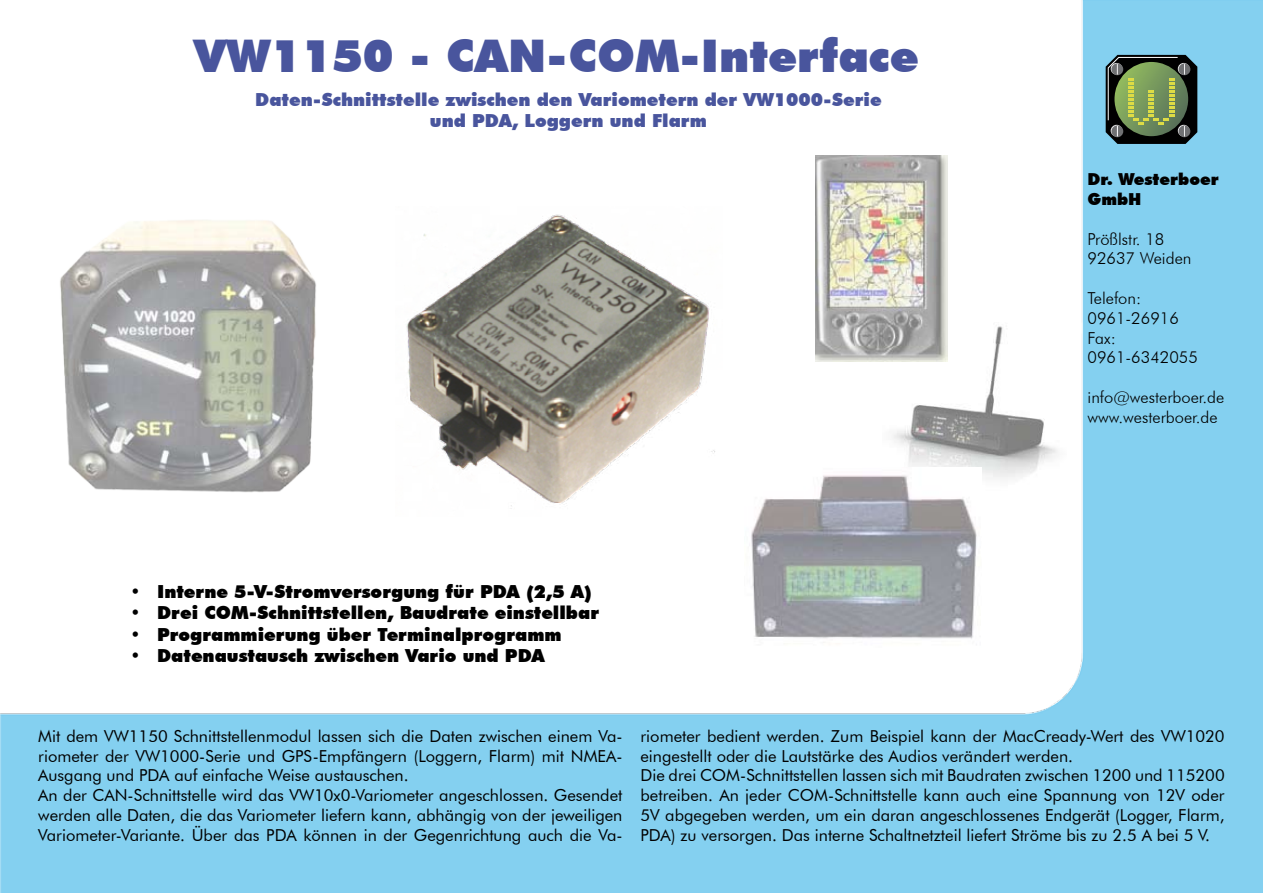
<style>
.page{position:relative;width:1263px;height:893px;background:#fff}
.page>*{position:absolute;margin:0;border:0;box-sizing:border-box;transform-origin:0 0}
.t1{font:900 45px "Futura BT";color:#49559d}
.t2{font:900 18px/21.6px "Futura BT";color:#000}
.t3{font:900 18px/21.6px "Futura BT";color:#49559d;text-align:center}
.t4{font:16.5px/19.8px "Futura BT";color:#000}
.t5{font:300 16.5px/19.8px "Futura BT";color:#000}
.t6{font:900 16.5px/19.8px "Futura BT";color:#000}
</style>
<div class="page">
<img style="left:0;top:0;width:1263px;height:893px">
<svg style="left:1106px;top:55px;width:91px;height:89px;background:#556743"></svg>
<img style="left:395px;top:207px;width:328px;height:309px">
<img style="left:882px;top:322px;width:184px;height:169px">
<img style="left:815px;top:155px;width:132px;height:206px">
<img style="left:744px;top:468px;width:238px;height:179px">
<img style="left:38px;top:203px;width:298px;height:319px">
<h1 class="t1" style="left:194px;top:29px;width:726px">VW1150 - CAN-COM-Interface</h1>
<p class="t3" style="left:255px;top:88px;width:628px">Daten-Schnittstelle zwischen den Variometern der VW1000-Serie und PDA, Loggern und Flarm</p>
<p class="t2" style="left:130px;top:580px;width:12px;text-align:justify">• • • •</p>
<p class="t2" style="left:157px;top:580px;width:444px">Interne 5-V-Stromversorgung für PDA (2,5 A)<br>Drei COM-Schnittstellen, Baudrate einstellbar Programmierung über Terminalprogramm Datenaustausch zwischen Vario und PDA</p>
<p class="t6" style="left:1087px;top:169px;width:133px">Dr. Westerboer<br>GmbH</p>
<p class="t5" style="left:1087px;top:229px;width:105px">Prößlstr. 18<br>92637 Weiden</p>
<p class="t5" style="left:1087px;top:288px;width:112px">Telefon:<br>0961-26916<br>Fax:<br>0961-6342055</p>
<p class="t5" style="left:1087px;top:387px;width:138px">info@westerboer.de www.westerboer.de</p>
<p class="t4" style="left:38px;top:726px;width:586px">Mit dem VW1150 Schnittstellenmodul lassen sich die Daten zwischen einem Va&shy;riometer der VW1000-Serie und GPS-Empfängern (Loggern, Flarm) mit NMEA-Ausgang und PDA auf einfache Weise austauschen.<br>An der CAN-Schnittstelle wird das VW10x0-Variometer angeschlossen. Gesendet werden alle Daten, die das Variometer liefern kann, abhängig von der jeweiligen Variometer-Variante. Über das PDA können in der Gegenrichtung auch die Va-</p>
<p class="t4" style="left:640px;top:726px;width:586px">riometer bedient werden. Zum Beispiel kann der MacCready-Wert des VW1020 eingestellt oder die Lautstärke des Audios verändert werden.<br>Die drei COM-Schnittstellen lassen sich mit Baudraten zwischen 1200 und 115200 betreiben. An jeder COM-Schnittstelle kann auch eine Spannung von 12V oder 5V abgegeben werden, um ein daran angeschlossenes Endgerät (Logger, Flarm, PDA) zu versorgen. Das interne Schaltnetzteil liefert Ströme bis zu 2.5 A bei 5 V.</p>
</div>
